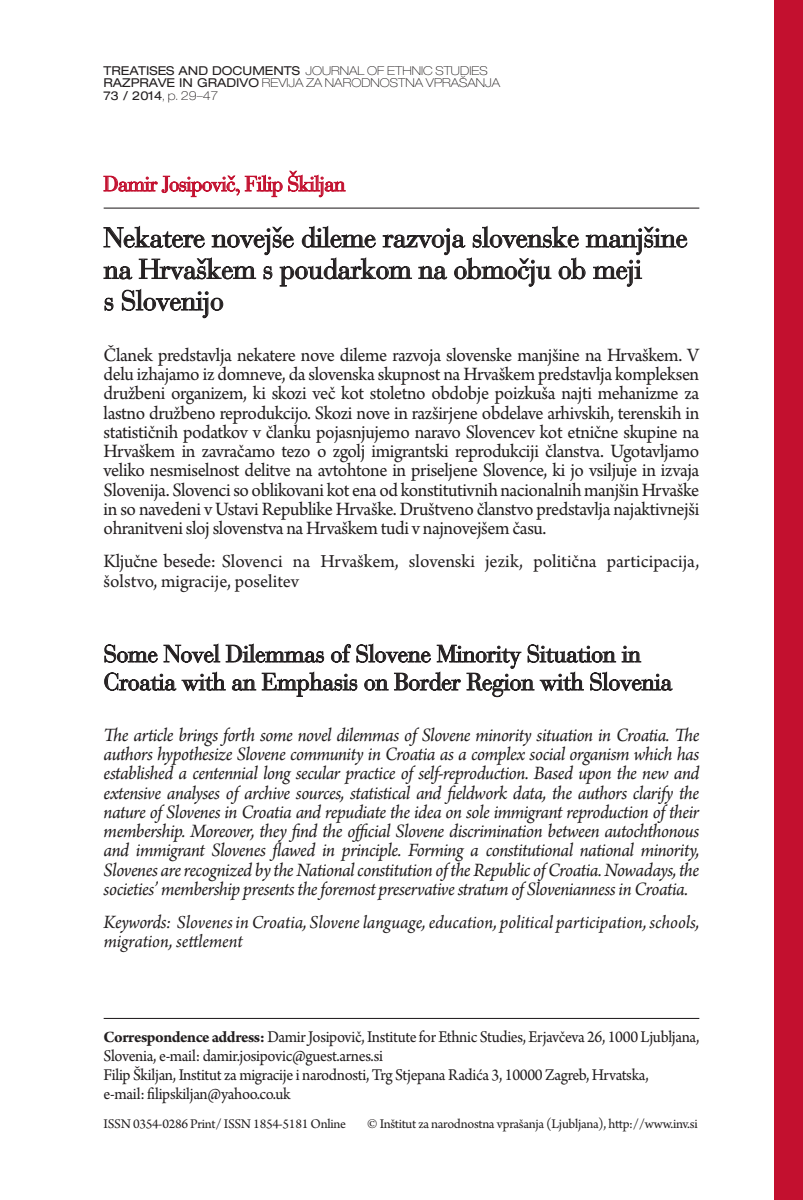
<style>
.page{position:relative;width:803px;height:1200px;background:#fff}
.page>*{position:absolute;margin:0;border:0;box-sizing:border-box;transform-origin:0 0}
.t1{font:27.65px/31.5px "Bauer Bodoni CE";letter-spacing:-.02em;color:#231f20}
.t2{font:23.8px/28px "Bauer Bodoni CE";letter-spacing:-.02em;color:#231f20}
.t3{font:21px "Bauer Bodoni CE";letter-spacing:-.04em;color:#c3102f}
.t4{font:19.78px/19.2px "Arno Pro";letter-spacing:-.02em;color:#231f20;text-align:justify}
.t5{font:italic 19.78px/19.2px "Arno Pro";letter-spacing:-.025em;color:#231f20;text-align:justify}
.t6{font:italic 19.25px/19.2px "Arno Pro";letter-spacing:-.005em;color:#231f20}
.t7{font:19.25px/19.2px "Arno Pro";color:#231f20}
.t8{font:17.32px/19.2px "Arno Pro";letter-spacing:-.02em;color:#231f20;scale:.95 1}
.t9{font:14px "Arno Pro";letter-spacing:-.02em;color:#231f20}
.t10{font:100 expanded 12.25px/12.2px "Helvetica Neue LT Pro";color:#231f20}
.s1{font-weight:400}
.s2{font-size:19.78px}
.s3{font-weight:700;font-size:16.62px}
</style>
<div class="page">
<hr style="left:104px;top:207px;width:595px;height:2px;background:#231f20">
<svg style="left:103px;top:225px;width:584px;height:93px"></svg>
<svg style="left:104px;top:643px;width:568px;height:54px"></svg>
<hr style="left:104px;top:1017px;width:595px;height:1px;background:#231f20">
<svg style="left:104px;top:170px;width:242px;height:27px"></svg>
<div style="left:773px;top:0;width:29px;height:1199px;background:#c3102f"></div>
<p class="t10" style="left:104px;top:65px;width:398px"><span class="s1">TREATISES AND DOCUMENTS</span> JOURNAL OF ETHNIC STUDIES<br><span class="s1">RAZPRAVE IN GRADIVO</span> REVIJA ZA NARODNOSTNA VPRAŠANJA<br><span class="s1">73 / 2014</span>, p. 29–47</p>
<p class="t3" style="left:104px;top:171px;width:243px">Damir Josipovič, Filip Škiljan</p>
<h1 class="t1" style="left:104px;top:222px;width:585px">Nekatere novejše dileme razvoja slovenske manjšine na Hrvaškem s poudarkom na območju ob meji<br>s Slovenijo</h1>
<p class="t4" style="left:104px;top:346px;width:597px">Članek predstavlja nekatere nove dileme razvoja slovenske manjšine na Hrvaškem. V delu izhajamo iz domneve, da slovenska skupnost na Hrvaškem predstavlja kompleksen družbeni organizem, ki skozi več kot stoletno obdobje poizkuša najti mehanizme za lastno družbeno reprodukcijo. Skozi nove in razširjene obdelave arhivskih, terenskih in statističnih podatkov v članku pojasnjujemo naravo Slovencev kot etnične skupine na Hrvaškem in zavračamo tezo o zgolj imigrantski reprodukciji članstva. Ugotavljamo veliko nesmiselnost delitve na avtohtone in priseljene Slovence, ki jo vsiljuje in izvaja Slovenija. Slovenci so oblikovani kot ena od konstitutivnih nacionalnih manjšin Hrvaške in so navedeni v Ustavi Republike Hrvaške. Društveno članstvo predstavlja najaktivnejši ohranitveni sloj slovenstva na Hrvaškem tudi v najnovejšem času.</p>
<p class="t7" style="left:104px;top:553px;width:597px"><span class="s2">Ključne besede:</span> Slovenci na Hrvaškem, slovenski jezik, politična participacija, šolstvo, migracije, poselitev</p>
<p class="t2" style="left:104px;top:640px;width:570px">Some Novel Dilemmas of Slovene Minority Situation in<br>Croatia with an Emphasis on Border Region with Slovenia</p>
<p class="t5" style="left:104px;top:726px;width:597px">The article brings forth some novel dilemmas of Slovene minority situation in Croatia. The authors hypothesize Slovene community in Croatia as a complex social organism which has established a centennial long secular practice of self-reproduction. Based upon the new and extensive analyses of archive sources, statistical and fieldwork data, the authors clarify the nature of Slovenes in Croatia and repudiate the idea on sole immigrant reproduction of their membership. Moreover, they find the official Slovene discrimination between autochthonous and immigrant Slovenes flawed in principle. Forming a constitutional national minority, Slovenes are recognized by the National constitution of the Republic of Croatia. Nowadays, the societies’ membership presents the foremost preservative stratum of Slovenianness in Croatia.</p>
<p class="t6" style="left:104px;top:913px;width:597px"><span class="s2">Keywords:</span> Slovenes in Croatia, Slovene language, education, political participation, schools, migration, settlement</p>
<p class="t8" style="left:104px;top:1027px;width:628px"><span class="s3">Correspondence address:</span> Damir Josipovič, Institute for Ethnic Studies, Erjavčeva 26, 1000 Ljubljana, Slovenia, e-mail: damir.josipovic@guest.arnes.si<br>Filip Škiljan, Institut za migracije i narodnosti, Trg Stjepana Radića 3, 10000 Zagreb, Hrvatska,<br>e-mail: filipskiljan@yahoo.co.uk</p>
<p class="t9" style="left:104px;top:1115px;width:244px">ISSN 0354-0286 Print/ ISSN 1854-5181 Online</p>
<p class="t9" style="left:367px;top:1115px;width:332px">© Inštitut za narodnostna vprašanja (Ljubljana), http://www.inv.si</p>
</div>
